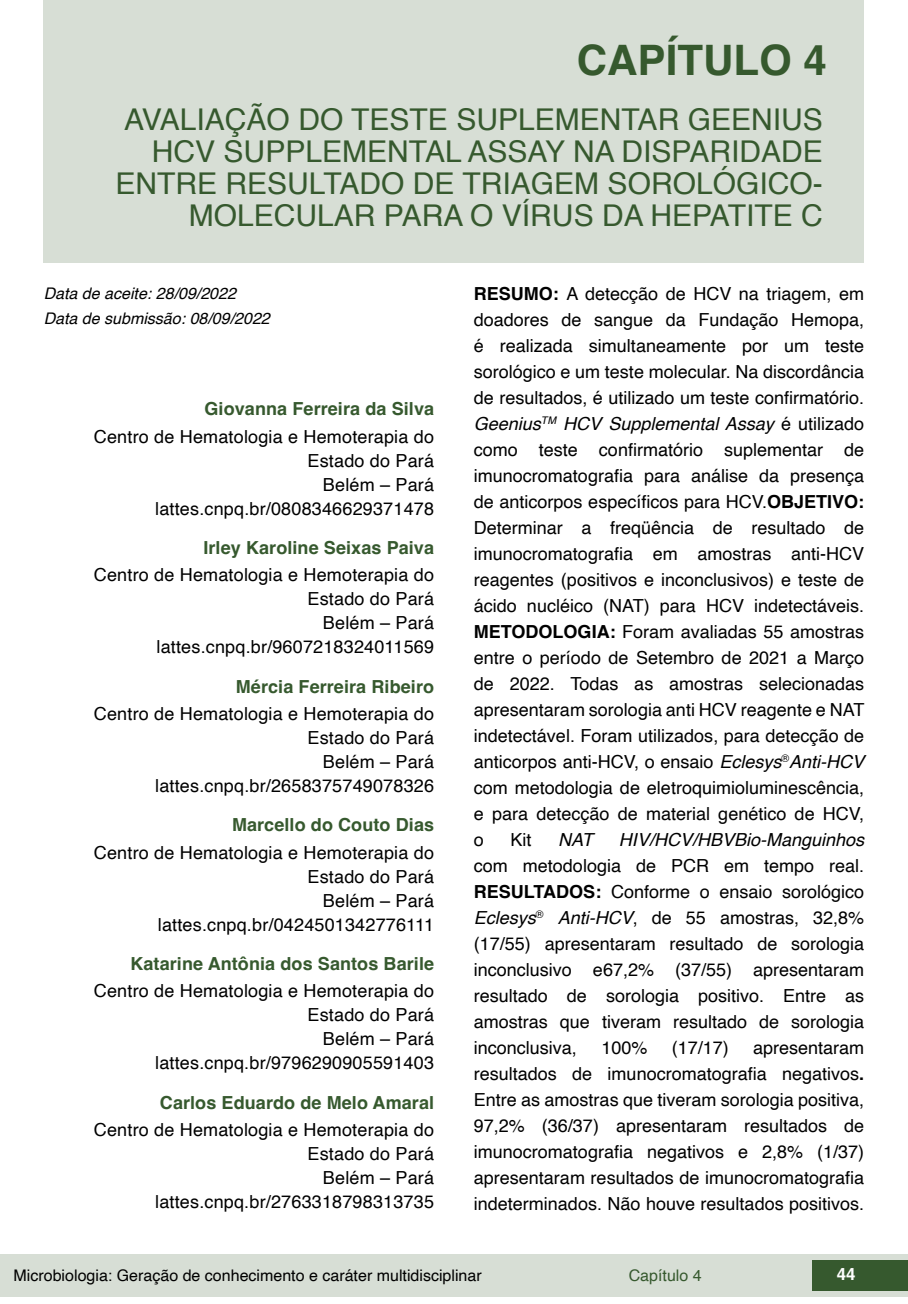
<style>
.page{position:relative;width:908px;height:1304px;background:#fff}
.page>*{position:absolute;margin:0;border:0;box-sizing:border-box;transform-origin:0 0}
.t1{font:700 42px "Helvetica";color:#36592e}
.t2{font:30px/32px "Helvetica";color:#36592e;text-align:right}
.t3{font:18px/26px "Helvetica";letter-spacing:.01em;color:#000;text-align:right}
.t4{font:700 18px "Helvetica";letter-spacing:.005em;color:#36592e}
.t5{font:italic 18px "Helvetica";color:#000}
.t6{font:700 16.8px "Helvetica";color:#fff}
.t7{font:16px "Helvetica";color:#000}
.t8{font:italic 16px "Helvetica";color:#000}
.t9{font:16px "Helvetica";color:#36592e}
.s1{font-weight:700}
.s2{font-style:italic}
</style>
<div class="page">
<div style="left:0;top:1254px;width:906px;height:43px;background:#d7ded5"></div>
<div style="left:812px;top:1261px;width:95px;height:30px;background:#36592e"></div>
<div style="left:44px;top:0;width:819px;height:263px;background:#d7ded5"></div>
<h1 class="t1" style="left:576px;top:35px;width:251px">CAPÍTULO 4</h1>
<h2 class="t2" style="left:115px;top:104px;width:708px">AVALIAÇÃO DO TESTE SUPLEMENTAR GEENIUS HCV SUPPLEMENTAL ASSAY NA DISPARIDADE ENTRE RESULTADO DE TRIAGEM SOROLÓGICO-MOLECULAR PARA O VÍRUS DA HEPATITE C</h2>
<p class="t8" style="left:44px;top:280px;width:194px">Data de aceite: 28/09/2022</p>
<p class="t8" style="left:44px;top:306px;width:227px">Data de submissão: 08/09/2022</p>
<p class="t4" style="left:204px;top:398px;width:231px">Giovanna Ferreira da Silva</p>
<p class="t3" style="left:94px;top:425px;width:341px;line-height:24px">Centro de Hematologia e Hemoterapia do<br>Estado do Pará<br>Belém – Pará lattes.cnpq.br/0808346629371478</p>
<p class="t4" style="left:203px;top:537px;width:232px">Irley Karoline Seixas Paiva</p>
<p class="t3" style="left:94px;top:564px;width:341px;line-height:24px">Centro de Hematologia e Hemoterapia do<br>Estado do Pará<br>Belém – Pará lattes.cnpq.br/9607218324011569</p>
<p class="t4" style="left:236px;top:675px;width:200px">Mércia Ferreira Ribeiro</p>
<p class="t3" style="left:94px;top:702px;width:341px;line-height:24px">Centro de Hematologia e Hemoterapia do<br>Estado do Pará<br>Belém – Pará lattes.cnpq.br/2658375749078326</p>
<p class="t4" style="left:232px;top:814px;width:203px">Marcello do Couto Dias</p>
<p class="t3" style="left:94px;top:841px;width:341px;line-height:24px">Centro de Hematologia e Hemoterapia do<br>Estado do Pará<br>Belém – Pará lattes.cnpq.br/0424501342776111</p>
<p class="t4" style="left:130px;top:953px;width:305px">Katarine Antônia dos Santos Barile</p>
<p class="t3" style="left:94px;top:980px;width:341px;line-height:24px">Centro de Hematologia e Hemoterapia do<br>Estado do Pará<br>Belém – Pará lattes.cnpq.br/9796290905591403</p>
<p class="t4" style="left:160px;top:1091px;width:275px">Carlos Eduardo de Melo Amaral</p>
<p class="t3" style="left:94px;top:1118px;width:341px;line-height:24px">Centro de Hematologia e Hemoterapia do<br>Estado do Pará<br>Belém – Pará lattes.cnpq.br/2763318798313735</p>
<p class="t3" style="left:473px;top:281px;width:392px;text-align:justify"><span class="s1">RESUMO:</span> A detecção de HCV na triagem, em doadores de sangue da Fundação Hemopa, é realizada simultaneamente por um teste sorológico e um teste molecular. Na discordância de resultados, é utilizado um teste confirmatório.<br><span class="s2">Geenius</span><sup>TM</sup> <span class="s2">HCV Supplemental Assay</span> é utilizado como teste confirmatório suplementar de imunocromatografia para análise da presença de anticorpos específicos para HCV.<span class="s1">OBJETIVO:<br></span>Determinar a freqüência de resultado de imunocromatografia em amostras anti-HCV reagentes (positivos e inconclusivos) e teste de ácido nucléico (NAT) para HCV indetectáveis.<br><span class="s1">METODOLOGIA:</span> Foram avaliadas 55 amostras entre o período de Setembro de 2021 a Março de 2022. Todas as amostras selecionadas apresentaram sorologia anti HCV reagente e NAT indetectável. Foram utilizados, para detecção de anticorpos anti-HCV, o ensaio <span class="s2">Eclesys</span><sup>®</sup><span class="s2">Anti-HCV </span>com metodologia de eletroquimioluminescência, e para detecção de material genético de HCV, o</p>
<p class="t3" style="left:510px;top:827px;width:23px">Kit</p>
<p class="t5" style="left:557px;top:826px;width:36px">NAT</p>
<p class="t5" style="left:618px;top:826px;width:247px">HIV/HCV/HBVBio-Manguinhos</p>
<p class="t3" style="left:473px;top:853px;width:392px;text-align:justify">com metodologia de PCR em tempo real.<br><span class="s1">RESULTADOS:</span> Conforme o ensaio sorológico <span class="s2">Eclesys</span><sup>®</sup> <span class="s2">Anti-HCV</span>, de 55 amostras, 32,8% (17/55) apresentaram resultado de sorologia inconclusivo e67,2% (37/55) apresentaram resultado de sorologia positivo. Entre as amostras que tiveram resultado de sorologia inconclusiva,</p>
<p class="t3" style="left:601px;top:1035px;width:48px">100%</p>
<p class="t3" style="left:671px;top:1035px;width:59px">(17/17)</p>
<p class="t3" style="left:473px;top:1035px;width:392px;text-align:justify;text-indent:279px">apresentaram resultados de imunocromatografia negativos<span class="s1">.<br></span>Entre as amostras que tiveram sorologia positiva, 97,2% (36/37) apresentaram resultados de imunocromatografia negativos e 2,8% (1/37) apresentaram resultados de imunocromatografia indeterminados. Não houve resultados positivos.</p>
<p class="t7" style="left:14px;top:1263px;width:469px">Microbiologia: Geração de conhecimento e caráter multidisciplinar</p>
<p class="t9" style="left:628px;top:1263px;width:74px">Capítulo 4</p>
<p class="t6" style="left:836px;top:1264px;width:20px">44</p>
</div>
